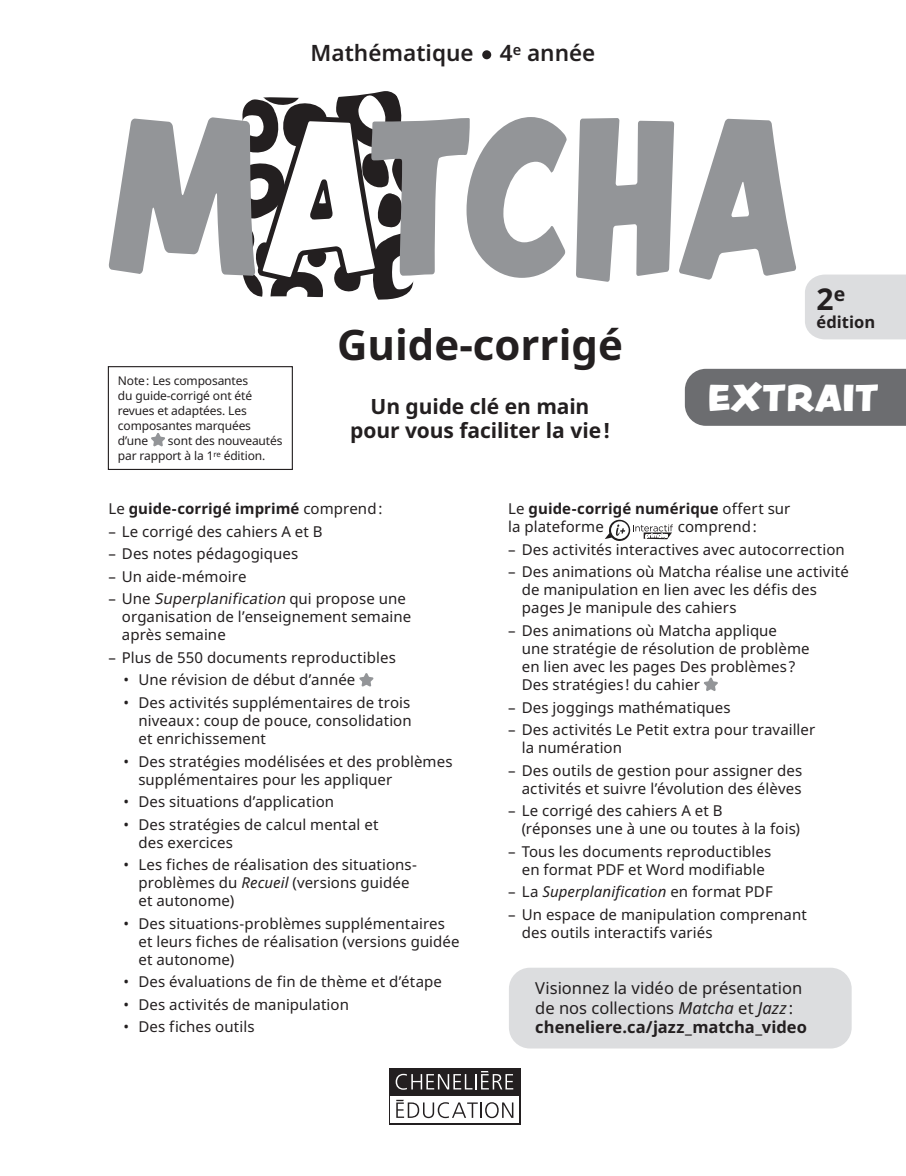
<style>
.page{position:relative;width:906px;height:1176px;background:#fff}
.page>*{position:absolute;margin:0;border:0;box-sizing:border-box;transform-origin:0 0}
.t1{font:195px "Peachy Keen JF";color:#939598;scale:.75 1}
.t2{font:700 42px "Noto Sans";color:#231f20}
.t3{font:33px "Peachy Keen JF";color:#fff}
.t4{font:700 30px "Noto Sans";color:#231f20}
.t5{font:600 22.5px "Noto Sans";color:#231f20}
.t6{font:700 21px/24px "Noto Sans";letter-spacing:-.005em;color:#231f20;text-align:center}
.t7{font:16.5px/19.5px "Noto Sans";color:#231f20}
.t8{font:700 16.5px "Noto Sans";color:#231f20}
.t9{font:15px/18px "Noto Sans";letter-spacing:.005em;color:#231f20}
.t10{font:italic 15px "Noto Sans";letter-spacing:.005em;color:#231f20}
.t11{font:700 15px "Noto Sans";letter-spacing:.005em;color:#231f20}
.t12{font:12px/15px "Noto Sans";letter-spacing:-.01em;color:#231f20}
.s1{color:#fff}
.s2{font-weight:400}
.s3{font-style:italic}
.s4{font-weight:700}
.s5{font-style:normal}
</style>
<div class="page">
<svg style="left:242px;top:91px;width:171px;height:209px"></svg>
<div style="left:684px;top:369px;width:221px;height:56px;background:#6c6d70"></div>
<div style="left:388px;top:1067px;width:132px;height:56px;background:#231f20"></div>
<div style="left:390px;top:1095px;width:128px;height:27px;background:#fff"></div>
<svg style="left:395px;top:1071px;width:118px;height:18px"></svg>
<svg style="left:396px;top:1099px;width:117px;height:18px"></svg>
<div style="left:805px;top:274px;width:100px;height:65px;background:#dcdddf"></div>
<div style="left:508px;top:967px;width:343px;height:81px;background:#dcdddf;border-radius:21px"></div>
<div style="left:482px;top:50px;width:9px;height:9px;background:#231f20;border-radius:50%"></div>
<svg style="left:359px;top:673px;width:14px;height:13px"></svg>
<svg style="left:605px;top:519px;width:67px;height:22px"></svg>
<svg style="left:704px;top:677px;width:13px;height:14px"></svg>
<svg style="left:151px;top:433px;width:14px;height:13px"></svg>
<div style="left:108px;top:366px;width:185px;height:104px;border:1px solid #231f20"></div>
<h3 class="t5" style="left:310px;top:37px;width:286px">Mathématique 4<sup>e</sup> année</h3>
<h1 class="t1" style="left:106px;top:50px;width:923px">M<span class="s1">A</span>TCHA</h1>
<h2 class="t2" style="left:337px;top:315px;width:287px">Guide-corrigé</h2>
<h3 class="t4" style="left:816px;top:277px;width:30px">2<sup>e</sup></h3>
<p class="t8" style="left:816px;top:310px;width:60px">édition</p>
<p class="t12" style="left:118px;top:373px;width:136px">Note: Les composantes du guide-corrigé ont été revues et adaptées. Les composantes marquées d’une</p>
<p class="t12" style="left:118px;top:433px;width:166px;text-indent:50px">sont des nouveautés par rapport à la 1<sup>re</sup> édition.</p>
<h3 class="t6" style="left:350px;top:394px;width:261px">Un guide clé en main pour vous faciliter la vie!</h3>
<h3 class="t3" style="left:707px;top:372px;width:172px">EXTRAIT</h3>
<p class="t11" style="left:108px;top:498px;width:275px"><span class="s2">Le</span> guide-corrigé imprimé <span class="s2">comprend:</span></p>
<p class="t9" style="left:108px;top:522px;width:216px">– Le corrigé des cahiers A et B</p>
<p class="t9" style="left:108px;top:545px;width:191px">– Des notes pédagogiques</p>
<p class="t9" style="left:108px;top:567px;width:140px">– Un aide-mémoire</p>
<p class="t9" style="left:122px;top:590px;width:290px;text-indent:-14px">– U n e <span class="s3">Superplanification</span> q u i p ro p o s e u n e organisation de l’enseignement semaine après semaine</p>
<p class="t9" style="left:108px;top:648px;width:289px">– Plus de 550 documents reproductibles</p>
<p class="t9" style="left:123px;top:671px;width:233px">• Une révision de début d’année</p>
<p class="t9" style="left:138px;top:693px;width:275px;text-align:justify;text-indent:-15px">• Des activités supplémentaires de trois niveaux: coup de pouce, consolidation et enrichissement</p>
<p class="t9" style="left:138px;top:752px;width:315px;text-indent:-15px">• Des stratégies modélisées et des problèmes supplémentaires pour les appliquer</p>
<p class="t9" style="left:123px;top:792px;width:212px">• Des situations d’application</p>
<p class="t9" style="left:138px;top:815px;width:241px;text-indent:-15px">• Des stratégies de calcul mental et des exercices</p>
<p class="t9" style="left:138px;top:855px;width:280px;text-indent:-15px">• Les fiches de réalisation des situations&shy;problèmes du <span class="s3">Recueil</span> (versions guidée et autonome)</p>
<p class="t9" style="left:138px;top:914px;width:322px;text-indent:-15px">• Des situations-problèmes supplémentaires et leurs fiches de réalisation (versions guidée et autonome)</p>
<p class="t9" style="left:123px;top:972px;width:320px">• Des évaluations de fin de thème et d’étape</p>
<p class="t9" style="left:123px;top:995px;width:227px">• Des activités de manipulation</p>
<p class="t9" style="left:123px;top:1017px;width:133px">• Des fiches outils</p>
<p class="t9" style="left:508px;top:500px;width:283px">Le <span class="s4">guide-corrigé numérique</span> offert sur la plateforme</p>
<p class="t9" style="left:677px;top:518px;width:81px">comprend:</p>
<p class="t9" style="left:508px;top:540px;width:338px">– Des activités interactives avec autocorrection</p>
<p class="t9" style="left:521px;top:563px;width:328px;text-indent:-14px">– Des animations où Matcha réalise une activité de manipulation en lien avec les défis des pages Je manipule des cahiers</p>
<p class="t9" style="left:521px;top:621px;width:289px;text-indent:-14px">– Des animations où Matcha applique<br>une stratégie de résolution de problème en lien avec les pages Des problèmes ?<br>Des stratégies ! du cahier</p>
<p class="t9" style="left:508px;top:698px;width:224px">– Des joggings mathématiques</p>
<p class="t9" style="left:521px;top:720px;width:295px;text-indent:-14px">– Des activités Le Petit extra pour travailler la numération</p>
<p class="t9" style="left:508px;top:761px;width:295px;text-align:right">– Des outils de gestion pour assigner des activités et suivre l’évolution des élèves</p>
<p class="t9" style="left:521px;top:801px;width:279px;text-indent:-14px">– Le corrigé des cahiers A et B<br>(réponses une à une ou toutes à la fois)</p>
<p class="t9" style="left:508px;top:842px;width:264px;text-align:center">– Tous les documents reproductibles en format PDF et Word modifiable</p>
<p class="t10" style="left:508px;top:880px;width:266px"><span class="s5">– La</span> Superplanification <span class="s5">en format PDF</span></p>
<p class="t9" style="left:521px;top:905px;width:286px;text-indent:-14px">– Un espace de manipulation comprenant des outils interactifs variés</p>
<p class="t7" style="left:535px;top:978px;width:273px">Visionnez la vidéo de présentation de nos collections <span class="s3">Matcha</span> et <span class="s3">Jazz</span> : <span class="s4">cheneliere.ca/jazz_matcha_video</span></p>
</div>
